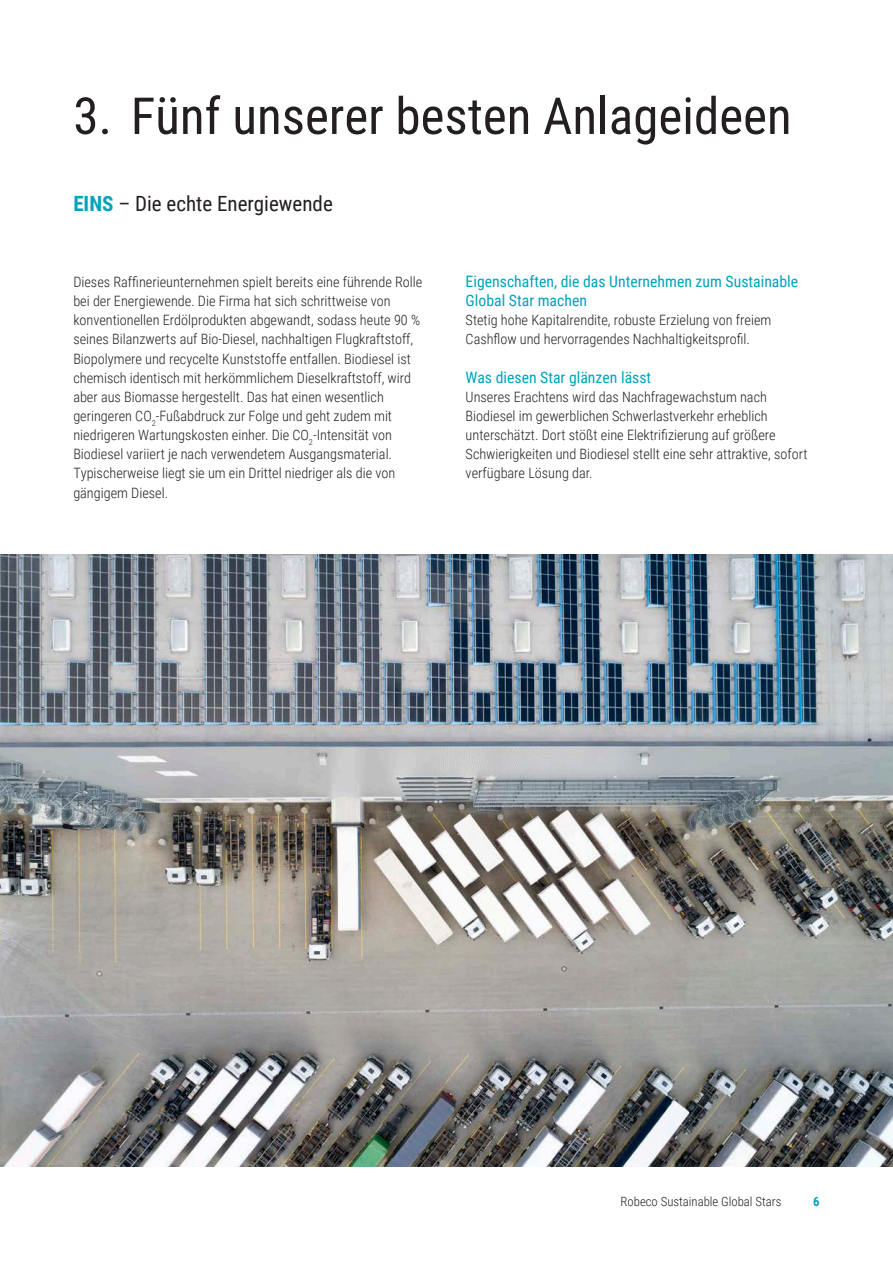
<style>
.page{position:relative;width:893px;height:1263px;background:#fff}
.page>*{position:absolute;margin:0;border:0;box-sizing:border-box;transform-origin:0 0}
.Inleidende_tekst{font:51px "Roboto Condensed";color:#231f20}
.Inleidende_tekst-2{font:21px "Roboto Condensed";color:#231f20}
.Paragraafkop{font:15.75px/19.2px "Roboto Condensed";color:#00a2bd}
.Leestekst{font:300 14.25px/19.2px "Roboto Condensed";color:#231f20}
.t1{font:300 12.75px "Roboto Condensed";color:#231f20}
.t2{font:700 12.75px "Roboto Condensed";color:#00a2bd}
.s1{font-weight:700;color:#00a2bd}
</style>
<div class="page">
<img style="left:0;top:555px;width:893px;height:612px">
<p class="Inleidende_tekst" style="left:73px;top:80px;width:720px">3. Fünf unserer besten Anlageideen</p>
<p class="Inleidende_tekst-2" style="left:73px;top:188px;width:261px"><span class="s1">EINS</span> – Die echte Energiewende</p>
<p class="Leestekst" style="left:73px;top:272px;width:351px">Dieses Raffinerieunternehmen spielt bereits eine führende Rolle bei der Energiewende. Die Firma hat sich schrittweise von konventionellen Erdölprodukten abgewandt, sodass heute 90 % seines Bilanzwerts auf Bio-Diesel, nachhaltigen Flugkraftstoff, Biopolymere und recycelte Kunststoffe entfallen. Biodiesel ist chemisch identisch mit herkömmlichem Dieselkraftstoff, wird aber aus Biomasse hergestellt. Das hat einen wesentlich geringeren CO<sub>2</sub>-Fußabdruck zur Folge und geht zudem mit niedrigeren Wartungskosten einher. Die CO<sub>2</sub>-Intensität von Biodiesel variiert je nach verwendetem Ausgangsmaterial.<br>Typischerweise liegt sie um ein Drittel niedriger als die von gängigem Diesel.</p>
<p class="Paragraafkop" style="left:466px;top:271px;width:334px">Eigenschaften, die das Unternehmen zum Sustainable<br>Global Star machen</p>
<p class="Leestekst" style="left:466px;top:310px;width:307px">Stetig hohe Kapitalrendite, robuste Erzielung von freiem<br>Cashflow und hervorragendes Nachhaltigkeitsprofil.</p>
<p class="Paragraafkop" style="left:466px;top:367px;width:187px">Was diesen Star glänzen lässt</p>
<p class="Leestekst" style="left:466px;top:387px;width:343px">Unseres Erachtens wird das Nachfragewachstum nach Biodiesel im gewerblichen Schwerlastverkehr erheblich unterschätzt. Dort stößt eine Elektrifizierung auf größere Schwierigkeiten und Biodiesel stellt eine sehr attraktive, sofort verfügbare Lösung dar.</p>
<p class="t1" style="left:620px;top:1192px;width:162px">Robeco Sustainable Global Stars</p>
<p class="t2" style="left:813px;top:1192px;width:8px">6</p>
</div>
